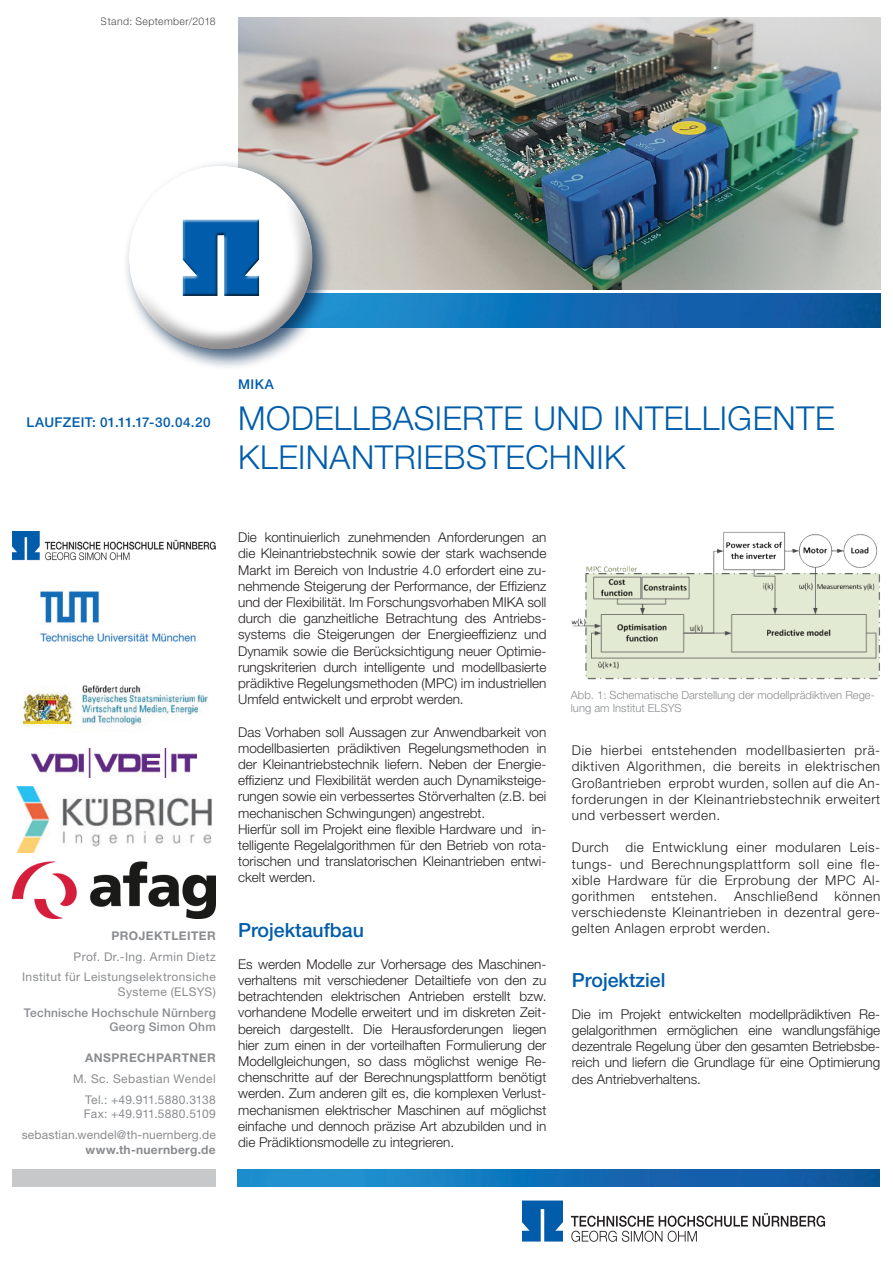
<style>
.page{position:relative;width:893px;height:1263px;background:#fff}
.page>*{position:absolute;margin:0;border:0;box-sizing:border-box;transform-origin:0 0}
.t1{font:300 33px/39px "Helvetica Neue LT";letter-spacing:.015em;color:#015dab}
.t2{font:500 19.5px "Helvetica Neue LT";color:#015dab}
.t3{font:300 13.5px/16.2px "Helvetica Neue LT";color:#231f20;text-align:justify}
.t4{font:500 13.5px "Helvetica Neue LT";letter-spacing:.03em;color:#015dab}
.t5{font:12px/20.9px "Helvetica Neue LT";letter-spacing:.03em;color:#8a8c8f;text-align:right}
.t6{font:700 12px "Helvetica Neue LT";letter-spacing:.035em;color:#8a8c8f}
.t7{font:500 12px/14.4px "Helvetica Neue LT";letter-spacing:.015em;color:#8a8c8f;text-align:right}
.t8{font:300 11.25px/13.5px "Helvetica Neue LT";color:#8a8c8f}
.t9{font:300 10.5px "Helvetica Neue LT";letter-spacing:.04em;color:#231f20}
</style>
<div class="page">
<img style="left:334px;top:293px;width:546px;height:34px">
<img style="left:238px;top:17px;width:642px;height:272px">
<div style="left:13px;top:1169px;width:203px;height:17px;background:#c7c8ca"></div>
<img style="left:13px;top:531px;width:203px;height:29px">
<img style="left:40px;top:591px;width:156px;height:51px">
<img style="left:22px;top:684px;width:186px;height:49px">
<img style="left:237px;top:1169px;width:642px;height:17px">
<div style="left:123px;top:160px;width:211px;height:211px;background:#002751;opacity:.75"></div>
<div style="left:129px;top:166px;width:184px;height:184px;background:#fff;border-radius:50%"></div>
<div style="left:129px;top:192px;width:184px;height:159px;background:#231f20;opacity:.5"></div>
<div style="left:181px;top:219px;width:78px;height:78px;background:#231f20;opacity:.75"></div>
<svg style="left:571px;top:1213px;width:254px;height:29px"></svg>
<svg style="left:522px;top:1200px;width:41px;height:41px;background:#1f70b4"></svg>
<img style="left:17px;top:787px;width:195px;height:66px">
<img style="left:13px;top:861px;width:203px;height:57px">
<img style="left:572px;top:531px;width:308px;height:148px">
<img style="left:32px;top:748px;width:165px;height:29px">
<p class="t9" style="left:101px;top:15px;width:117px">Stand: September/2018</p>
<p class="t4" style="left:27px;top:414px;width:186px">LAUFZEIT: 01.11.17-30.04.20</p>
<p class="t4" style="left:238px;top:376px;width:37px">MIKA</p>
<h1 class="t1" style="left:238px;top:398px;width:598px">MODELLBASIERTE UND INTELLIGENTE<br>KLEINANTRIEBSTECHNIK</h1>
<p class="t6" style="left:112px;top:928px;width:106px">PROJEKTLEITER</p>
<p class="t5" style="left:22px;top:946px;width:195px">Prof. Dr.-Ing. Armin Dietz<br>Institut für Leistungselektronsiche</p>
<p class="t5" style="left:118px;top:981px;width:99px">Systeme (ELSYS)</p>
<p class="t7" style="left:24px;top:1005px;width:193px">Technische Hochschule Nürnberg<br>Georg Simon Ohm</p>
<p class="t6" style="left:85px;top:1051px;width:132px">ANSPRECHPARTNER</p>
<p class="t5" style="left:73px;top:1068px;width:144px">M. Sc. Sebastian Wendel<br>Tel.: +49.911.5880.3138</p>
<p class="t5" style="left:22px;top:1103px;width:195px">Fax: +49.911.5880.5109 sebastian.wendel@th-nuernberg.de</p>
<p class="t6" style="left:85px;top:1142px;width:132px">www.th-nuernberg.de</p>
<p class="t3" style="left:238px;top:529px;width:310px">Die kontinuierlich zunehmenden Anforderungen an die Kleinantriebstechnik sowie der stark wachsende Markt im Bereich von Industrie 4.0 erfordert eine zu&shy;nehmende Steigerung der Performance, der Effizienz und der Flexibilität. Im Forschungsvorhaben MIKA soll durch die ganzheitliche Betrachtung des Antriebs&shy;systems die Steigerungen der Energieeffizienz und Dynamik sowie die Berücksichtigung neuer Optimie&shy;rungskriterien durch intelligente und modellbasierte prädiktive Regelungsmethoden (MPC) im industriellen Umfeld entwickelt und erprobt werden.</p>
<p class="t3" style="left:238px;top:723px;width:310px;text-align:left">Das Vorhaben soll Aussagen zur Anwendbarkeit von modellbasierten prädiktiven Regelungsmethoden in der Kleinantriebstechnik liefern. Neben der Energie&shy;effizienz und Flexibilität werden auch Dynamiksteige&shy;rungen sowie ein verbessertes Störverhalten (z.B. bei mechanischen Schwingungen) angestrebt.<br>Hierfür soll im Projekt eine flexible Hardware und in&shy;telligente Regelalgorithmen für den Betrieb von rota&shy;torischen und translatorischen Kleinantrieben entwi&shy;ckelt werden.</p>
<h2 class="t2" style="left:238px;top:919px;width:127px">Projektaufbau</h2>
<p class="t3" style="left:238px;top:956px;width:310px">Es werden Modelle zur Vorhersage des Maschinen&shy;verhaltens mit verschiedener Detailtiefe von den zu betrachtenden elektrischen Antrieben erstellt bzw. vorhandene Modelle erweitert und im diskreten Zeit&shy;bereich dargestellt. Die Herausforderungen liegen hier zum einen in der vorteilhaften Formulierung der Modellgleichungen, so dass möglichst wenige Re&shy;chenschritte auf der Berechnungsplattform benötigt werden. Zum anderen gilt es, die komplexen Verlust&shy;mechanismen elektrischer Maschinen auf möglichst einfache und dennoch präzise Art abzubilden und in die Prädiktionsmodelle zu integrieren.</p>
<p class="t8" style="left:571px;top:688px;width:306px">Abb. 1: Schematische Darstellung der modellprädiktiven Rege&shy;lung am Institut ELSYS</p>
<p class="t3" style="left:572px;top:742px;width:310px">Die hierbei entstehenden modellbasierten prä&shy;diktiven Algorithmen, die bereits in elektrischen Großantrieben erprobt wurden, sollen auf die An&shy;forderungen in der Kleinantriebstechnik erweitert und verbessert werden.</p>
<p class="t3" style="left:572px;top:839px;width:310px">Durch die Entwicklung einer modularen Leis&shy;tungs- und Berechnungsplattform soll eine fle&shy;xible Hardware für die Erprobung der MPC Al&shy;gorithmen entstehen. Anschließend können verschiedenste Kleinantrieben in dezentral gere&shy;gelten Anlagen erprobt werden.</p>
<h2 class="t2" style="left:572px;top:969px;width:95px">Projektziel</h2>
<p class="t3" style="left:572px;top:1006px;width:310px">Die im Projekt entwickelten modellprädiktiven Re&shy;gelalgorithmen ermöglichen eine wandlungsfähige dezentrale Regelung über den gesamten Betriebsbe&shy;reich und liefern die Grundlage für eine Optimierung des Antriebverhaltens.</p>
</div>
